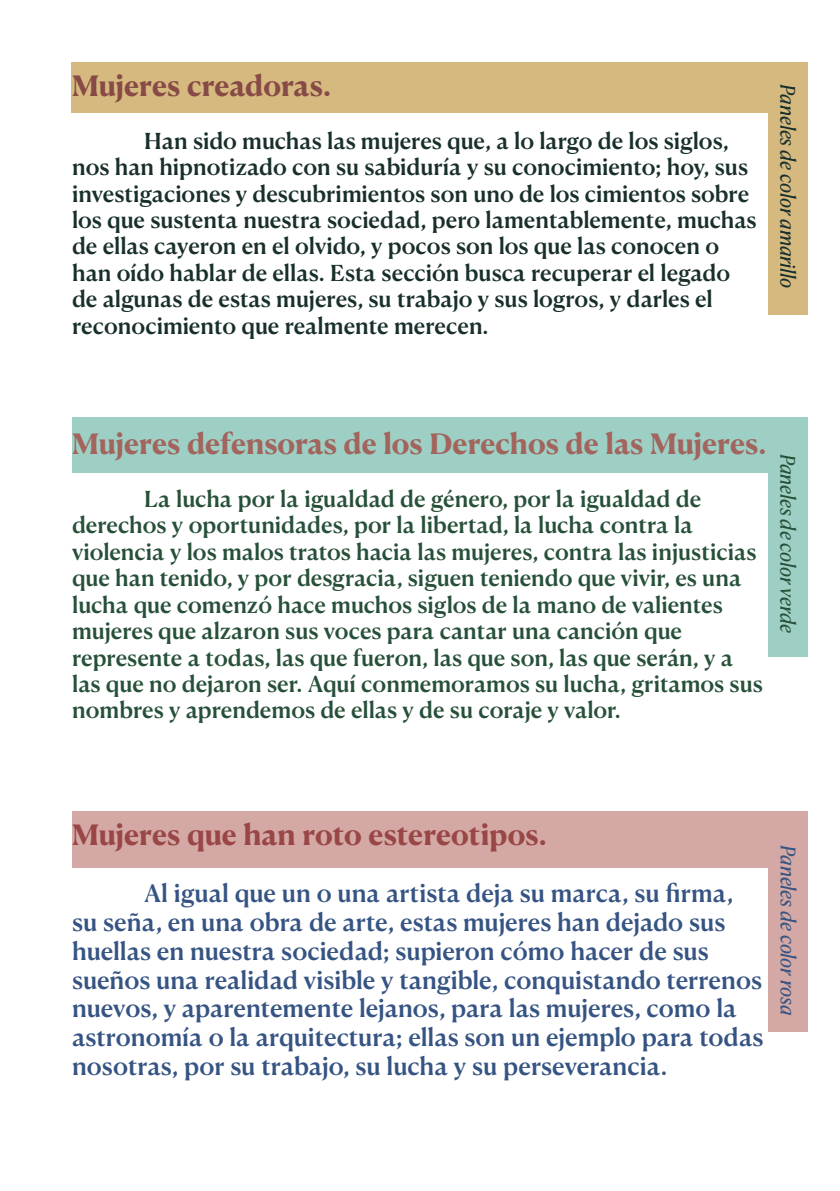
<style>
.page{position:relative;width:840px;height:1191px;background:#fff}
.page>*{position:absolute;margin:0;border:0;box-sizing:border-box;transform-origin:0 0}
.t1{font:700 28px "Canela Text";letter-spacing:-.005em;color:#a2645c}
.t2{font:700 28px "Canela Text";color:#994646}
.t3{font:700 28px "Canela Text";letter-spacing:-.005em;color:#874a47}
.t4{font:500 24px/28.8px "Canela Text";letter-spacing:-.005em;color:#365483}
.t5{font:500 22px/26.4px "Canela Text";letter-spacing:-.005em;color:#275039}
.t6{font:500 22px/26.4px "Canela Text";letter-spacing:-.005em;color:#182f2c}
.t7{font:italic 20px "Canela Text";color:#182f2c}
.t8{font:italic 20px "Canela Text";color:#275039}
.t9{font:italic 20px "Canela Text";color:#365483}
</style>
<div class="page">
<div style="left:71px;top:62px;width:696px;height:50px;background:#d5b97f"></div>
<div style="left:72px;top:417px;width:695px;height:55px;background:#9ecfc4"></div>
<div style="left:72px;top:811px;width:695px;height:56px;background:#d4a8a4"></div>
<div style="left:767px;top:62px;width:39px;height:253px;background:#d5b97f"></div>
<div style="left:767px;top:417px;width:39px;height:239px;background:#9ecfc4"></div>
<div style="left:767px;top:811px;width:40px;height:220px;background:#d4a8a4"></div>
<p class="t3" style="left:72px;top:60px;width:260px">Mujeres creadoras.</p>
<p class="t6" style="left:72px;top:125px;width:685px;text-indent:72px">Han sido muchas las mujeres que, a lo largo de los siglos, nos han hipnotizado con su sabiduría y su conocimiento; hoy, sus investigaciones y descubrimientos son uno de los cimientos sobre los que sustenta nuestra sociedad, pero lamentablemente, muchas de ellas cayeron en el olvido, y pocos son los que las conocen o han oído hablar de ellas. Esta sección busca recuperar el legado de algunas de estas mujeres, su trabajo y sus logros, y darles el reconocimiento que realmente merecen.</p>
<p class="t7" style="left:805px;top:84px;width:205px;rotate:90deg">Paneles de color amarillo</p>
<p class="t1" style="left:72px;top:418px;width:695px">Mujeres defensoras de los Derechos de las Mujeres.</p>
<p class="t5" style="left:72px;top:483px;width:692px;text-indent:72px">La lucha por la igualdad de género, por la igualdad de derechos y oportunidades, por la libertad, la lucha contra la violencia y los malos tratos hacia las mujeres, contra las injusticias que han tenido, y por desgracia, siguen teniendo que vivir, es una lucha que comenzó hace muchos siglos de la mano de valientes mujeres que alzaron sus voces para cantar una canción que represente a todas, las que fueron, las que son, las que serán, y a las que no dejaron ser. Aquí conmemoramos su lucha, gritamos sus nombres y aprendemos de ellas y de su coraje y valor.</p>
<p class="t8" style="left:805px;top:454px;width:180px;rotate:90deg">Paneles de color verde</p>
<p class="t2" style="left:72px;top:808px;width:476px">Mujeres que han roto estereotipos.</p>
<p class="t4" style="left:72px;top:876px;width:692px;text-indent:72px">Al igual que un o una artista deja su marca, su firma, su seña, en una obra de arte, estas mujeres han dejado sus huellas en nuestra sociedad; supieron cómo hacer de sus sueños una realidad visible y tangible, conquistando terrenos nuevos, y aparentemente lejanos, para las mujeres, como la astronomía o la arquitectura; ellas son un ejemplo para todas nosotras, por su trabajo, su lucha y su perseverancia.</p>
<p class="t9" style="left:805px;top:845px;width:172px;rotate:90deg">Paneles de color rosa</p>
</div>
